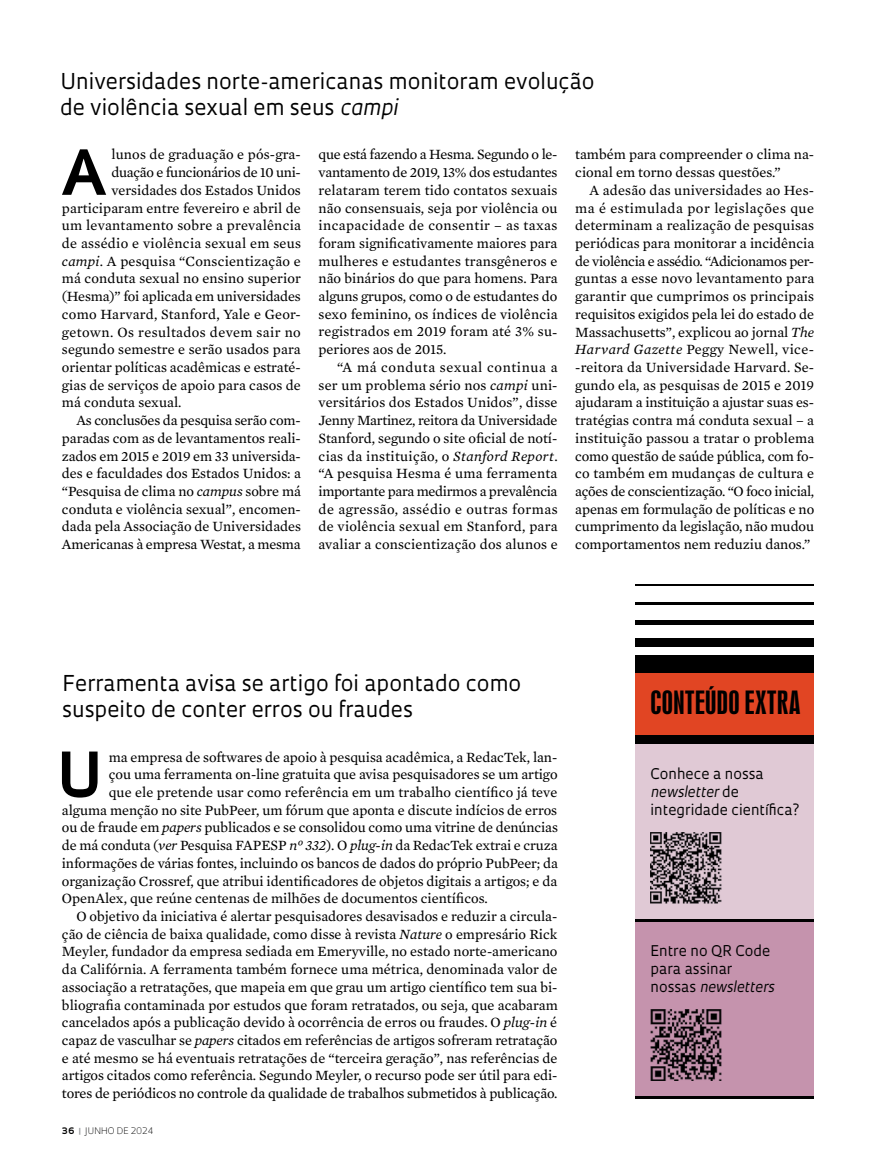
<style>
.page{position:relative;width:885px;height:1169px;background:#fff}
.page>*{position:absolute;margin:0;border:0;box-sizing:border-box;transform-origin:0 0}
.t1{font:700 60.45px "Oculum";color:#000}
.t2{font:30px "Swiss 924 BT Regular B";letter-spacing:.02em;color:#000}
.t3{font:21.3px/26.5px "Oculum";color:#000}
.t4{font:14.4px/17.7px "Mercury Text G2";color:#000;text-align:justify}
.t5{font:14.4px/17.7px "Oculum";color:#000}
.t6{font:14.4px "Mercury Text G2";letter-spacing:.02em;color:#000}
.t7{font:14.4px "Mercury Text G2";letter-spacing:.025em;color:#000}
.t8{font:14.4px "Mercury Text G2";letter-spacing:-.02em;color:#000}
.t9{font:300 8.7px "Oculum";letter-spacing:.005em;color:#000}
.s1{font-style:italic}
.s2{font-weight:700}
.s3{font-weight:700;color:#939598}
</style>
<div class="page">
<div style="left:636px;top:919px;width:178px;height:177px;background:#c593ad"></div>
<div style="left:636px;top:744px;width:178px;height:175px;background:#e0c9d5"></div>
<div style="left:636px;top:673px;width:178px;height:71px;background:#e14523"></div>
<div style="left:636px;top:655px;width:178px;height:18px;background:#000"></div>
<div style="left:636px;top:637px;width:178px;height:9px;background:#000"></div>
<hr style="left:636px;top:620px;width:178px;height:4px;background:#000">
<hr style="left:636px;top:602px;width:178px;height:2px;background:#000">
<hr style="left:636px;top:584px;width:178px;height:1px;background:#000">
<div style="left:636px;top:735px;width:178px;height:9px;background:#000"></div>
<hr style="left:636px;top:919px;width:178px;height:2px;background:#000">
<hr style="left:636px;top:1096px;width:178px;height:2px;background:#000">
<img style="left:651px;top:832px;width:70px;height:71px">
<img style="left:651px;top:1009px;width:70px;height:71px">
<h3 class="t3" style="left:60px;top:67px;width:536px">Universidades norte-americanas monitoram evolução de violência sexual em seus <span class="s1">campi</span></h3>
<h1 class="t1" style="left:60px;top:131px;width:45px">A</h1>
<p class="t4" style="left:111px;top:145px;width:191px">lunos de graduação e pós-gra-</p>
<p class="t8" style="left:111px;top:162px;width:191px">duação e funcionários de 10 uni-</p>
<p class="t4" style="left:111px;top:180px;width:191px">versidades dos Estados Unidos</p>
<p class="t4" style="left:62px;top:198px;width:240px">participaram entre fevereiro e abril de</p>
<p class="t6" style="left:62px;top:215px;width:241px">um levantamento sobre a prevalência</p>
<p class="t6" style="left:62px;top:233px;width:241px">de assédio e violência sexual em seus</p>
<p class="t4" style="left:62px;top:251px;width:240px"><span class="s1">campi</span>. A pesquisa “Conscientização e</p>
<p class="t4" style="left:62px;top:269px;width:241px">má conduta sexual no ensino superior</p>
<p class="t4" style="left:62px;top:287px;width:240px">(Hesma)” foi aplicada em universidades</p>
<p class="t4" style="left:62px;top:304px;width:240px">como Harvard, Stanford, Yale e Geor-</p>
<p class="t7" style="left:62px;top:321px;width:240px">getown. Os resultados devem sair no</p>
<p class="t4" style="left:62px;top:340px;width:240px">segundo semestre e serão usados para</p>
<p class="t4" style="left:62px;top:357px;width:240px">orientar políticas acadêmicas e estraté-</p>
<p class="t4" style="left:62px;top:375px;width:240px">gias de serviços de apoio para casos de</p>
<p class="t4" style="left:62px;top:393px;width:121px">má conduta sexual.</p>
<p class="t4" style="left:76px;top:411px;width:226px">As conclusões da pesquisa serão com-</p>
<p class="t4" style="left:62px;top:428px;width:240px">paradas com as de levantamentos reali-</p>
<p class="t4" style="left:62px;top:446px;width:240px">zados em 2015 e 2019 em 33 universida-</p>
<p class="t4" style="left:62px;top:464px;width:240px">des e faculdades dos Estados Unidos: a</p>
<p class="t4" style="left:62px;top:481px;width:240px">“Pesquisa de clima no <span class="s1">campus</span> sobre má</p>
<p class="t4" style="left:62px;top:499px;width:240px">conduta e violência sexual”, encomen-</p>
<p class="t4" style="left:62px;top:517px;width:241px">dada pela Associação de Universidades</p>
<p class="t4" style="left:62px;top:534px;width:240px">Americanas à empresa Westat, a mesma</p>
<p class="t4" style="left:319px;top:145px;width:241px">que está fazendo a Hesma. Segundo o le&shy;vantamento de 2019, 13% dos estudantes relataram terem tido contatos sexuais não consensuais, seja por violência ou incapacidade de consentir – as taxas foram significativamente maiores para mulheres e estudantes transgêneros e não binários do que para homens. Para alguns grupos, como o de estudantes do sexo feminino, os índices de violência registrados em 2019 foram até 3% su&shy;periores aos de 2015.</p>
<p class="t4" style="left:319px;top:357px;width:241px;text-indent:18px">“A má conduta sexual continua a ser um problema sério nos <span class="s1">campi</span> uni&shy;versitários dos Estados Unidos”, disse Jenny Martinez, reitora da Universidade Stanford, segundo o site oficial de notí&shy;cias da instituição, o <span class="s1">Stanford Report</span>. “A pesquisa Hesma é uma ferramenta importante para medirmos a prevalência de agressão, assédio e outras formas de violência sexual em Stanford, para avaliar a conscientização dos alunos e</p>
<p class="t4" style="left:575px;top:145px;width:240px">também para compreender o clima na&shy;cional em torno dessas questões.”</p>
<p class="t4" style="left:575px;top:180px;width:241px;text-indent:14px">A adesão das universidades ao Hes&shy;ma é estimulada por legislações que determinam a realização de pesquisas periódicas para monitorar a incidência de violência e assédio. “Adicionamos per&shy;guntas a esse novo levantamento para garantir que cumprimos os principais requisitos exigidos pela lei do estado de Massachusetts”, explicou ao jornal <span class="s1">The Harvard Gazette</span> Peggy Newell, vice--reitora da Universidade Harvard. Se&shy;gundo ela, as pesquisas de 2015 e 2019 ajudaram a instituição a ajustar suas es&shy;tratégias contra má conduta sexual – a instituição passou a tratar o problema como questão de saúde pública, com fo&shy;co também em mudanças de cultura e ações de conscientização. “O foco inicial, apenas em formulação de políticas e no cumprimento da legislação, não mudou comportamentos nem reduziu danos.”</p>
<h3 class="t3" style="left:62px;top:669px;width:461px">Ferramenta avisa se artigo foi apontado como suspeito de conter erros ou fraudes</h3>
<h1 class="t1" style="left:56px;top:733px;width:47px">U</h1>
<p class="t4" style="left:109px;top:747px;width:450px">ma empresa de softwares de apoio à pesquisa acadêmica, a RedacTek, lan-</p>
<p class="t4" style="left:109px;top:765px;width:450px">çou uma ferramenta on-line gratuita que avisa pesquisadores se um artigo</p>
<p class="t4" style="left:109px;top:782px;width:450px">que ele pretende usar como referência em um trabalho científico já teve</p>
<p class="t4" style="left:62px;top:800px;width:497px">alguma menção no site PubPeer, um fórum que aponta e discute indícios de erros</p>
<p class="t4" style="left:62px;top:818px;width:498px">ou de fraude em <span class="s1">papers</span> publicados e se consolidou como uma vitrine de denúncias</p>
<p class="t4" style="left:62px;top:835px;width:497px">de má conduta (<span class="s1">ver</span> Pesquisa FAPESP <span class="s1">nº 332</span>). O <span class="s1">plug-in</span> da RedacTek extrai e cruza</p>
<p class="t4" style="left:62px;top:853px;width:497px">informações de várias fontes, incluindo os bancos de dados do próprio PubPeer; da</p>
<p class="t4" style="left:62px;top:871px;width:497px">organização Crossref, que atribui identificadores de objetos digitais a artigos; e da</p>
<p class="t4" style="left:62px;top:888px;width:427px">OpenAlex, que reúne centenas de milhões de documentos científicos.</p>
<p class="t4" style="left:76px;top:906px;width:483px">O objetivo da iniciativa é alertar pesquisadores desavisados e reduzir a circula-</p>
<p class="t4" style="left:62px;top:924px;width:497px">ção de ciência de baixa qualidade, como disse à revista <span class="s1">Nature</span> o empresário Rick</p>
<p class="t4" style="left:62px;top:942px;width:497px">Meyler, fundador da empresa sediada em Emeryville, no estado norte-americano</p>
<p class="t4" style="left:62px;top:959px;width:497px">da Califórnia. A ferramenta também fornece uma métrica, denominada valor de</p>
<p class="t4" style="left:62px;top:977px;width:497px">associação a retratações, que mapeia em que grau um artigo científico tem sua bi-</p>
<p class="t4" style="left:62px;top:995px;width:497px">bliografia contaminada por estudos que foram retratados, ou seja, que acabaram</p>
<p class="t4" style="left:62px;top:1012px;width:497px">cancelados após a publicação devido à ocorrência de erros ou fraudes. O <span class="s1">plug-in</span> é</p>
<p class="t4" style="left:62px;top:1030px;width:497px">capaz de vasculhar se <span class="s1">papers</span> citados em referências de artigos sofreram retratação</p>
<p class="t4" style="left:62px;top:1048px;width:497px">e até mesmo se há eventuais retratações de “terceira geração”, nas referências de</p>
<p class="t4" style="left:62px;top:1066px;width:497px">artigos citados como referência. Segundo Meyler, o recurso pode ser útil para edi-</p>
<p class="t4" style="left:62px;top:1083px;width:497px">tores de periódicos no controle da qualidade de trabalhos submetidos à publicação.</p>
<p class="t9" style="left:62px;top:1124px;width:93px"><span class="s2">36</span> <span class="s3">|</span> JUNHO DE 2024</p>
<h2 class="t2" style="left:651px;top:684px;width:151px">CONTEÚDO EXTRA</h2>
<p class="t5" style="left:651px;top:764px;width:151px">Conhece a nossa <span class="s1">newsletter</span> de integridade científica?</p>
<p class="t5" style="left:651px;top:941px;width:125px">Entre no QR Code para assinar nossas <span class="s1">newsletters</span></p>
</div>
